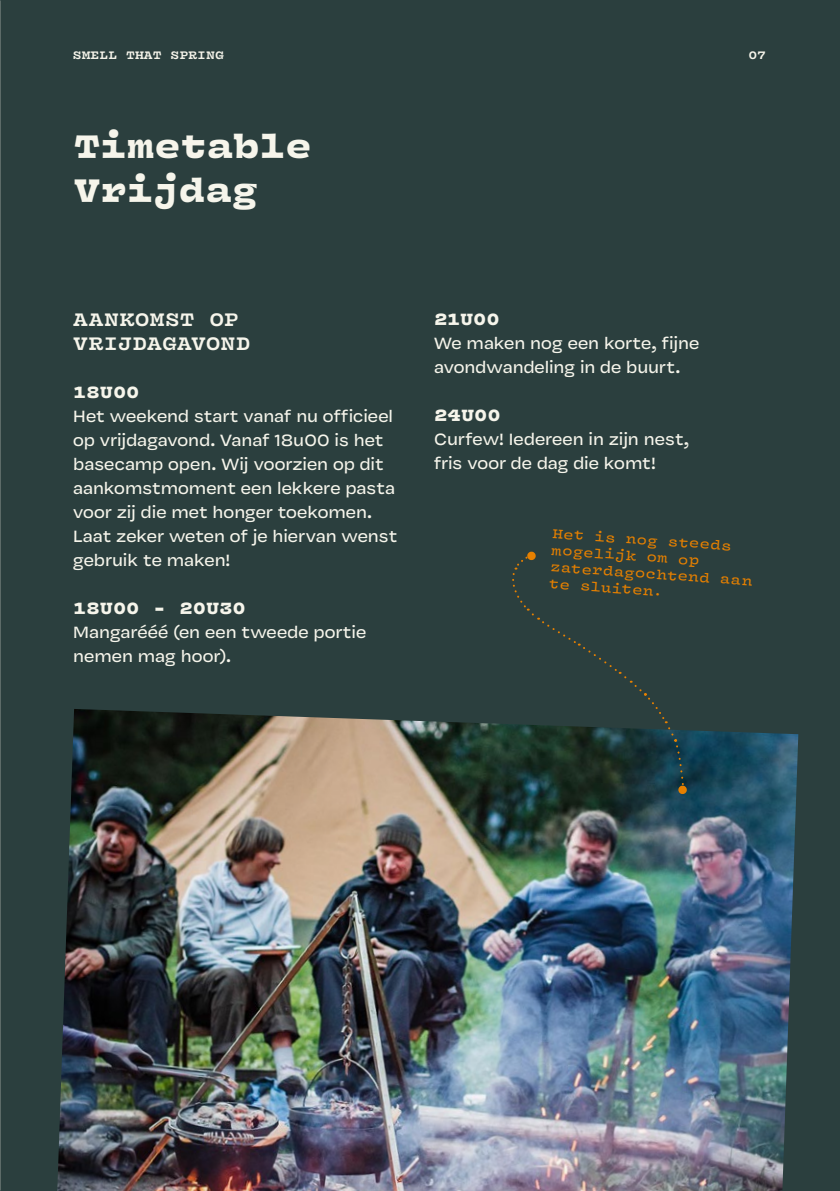
<style>
.page{position:relative;width:840px;height:1191px;background:#fff}
.page>*{position:absolute;margin:0;border:0;box-sizing:border-box;transform-origin:0 0}
.t1{font:900 36px/43.2px "Vulf Mono";letter-spacing:-.01em;color:#f6f5eb}
.t2{font:700 20px/24px "Vulf Mono";letter-spacing:.005em;color:#f6f5eb}
.t3{font:18px/24px "Vulf Sans";color:#f6f5eb}
.t4{font:900 18px "Vulf Mono";letter-spacing:-.005em;color:#f6f5eb}
.t5{font:14px/16.8px "Vulf Mono";color:#e68000}
.t6{font:700 12px "Vulf Mono";color:#f6f5eb}
</style>
<div class="page">
<div style="left:0;top:0;width:839px;height:1191px;background:#2b3f3e"></div>
<img style="left:57px;top:709px;width:740px;height:482px">
<svg style="left:511px;top:551px;width:176px;height:243px"></svg>
<p class="t6" style="left:73px;top:46px;width:152px">SMELL THAT SPRING</p>
<p class="t6" style="left:748px;top:46px;width:19px">07</p>
<h1 class="t1" style="left:74px;top:122px;width:239px">Timetable<br>Vrijdag</h1>
<p class="t2" style="left:73px;top:306px;width:179px">AANKOMST OP<br>VRIJDAGAVOND</p>
<p class="t4" style="left:73px;top:378px;width:68px">18U00</p>
<p class="t3" style="left:73px;top:404px;width:325px">Het weekend start vanaf nu officieel op vrijdagavond. Vanaf 18u00 is het basecamp open. Wij voorzien op dit aankomstmoment een lekkere pasta voor zij die met honger toekomen.<br>Laat zeker weten of je hiervan wenst gebruik te maken!</p>
<p class="t4" style="left:73px;top:594px;width:174px">18U00 - 20U30</p>
<p class="t3" style="left:73px;top:620px;width:294px">Mangarééé (en een tweede portie nemen mag hoor).</p>
<p class="t4" style="left:434px;top:304px;width:67px">21U00</p>
<p class="t3" style="left:434px;top:330px;width:267px">We maken nog een korte, fijne avondwandeling in de buurt.</p>
<p class="t4" style="left:434px;top:400px;width:68px">24U00</p>
<p class="t3" style="left:434px;top:426px;width:257px">Curfew! Iedereen in zijn nest, fris voor de dag die komt!</p>
<p class="t5" style="left:553px;top:524px;width:204px;rotate:4deg">Het is nog steeds mogelijk om op zaterdagochtend aan te sluiten.</p>
</div>
